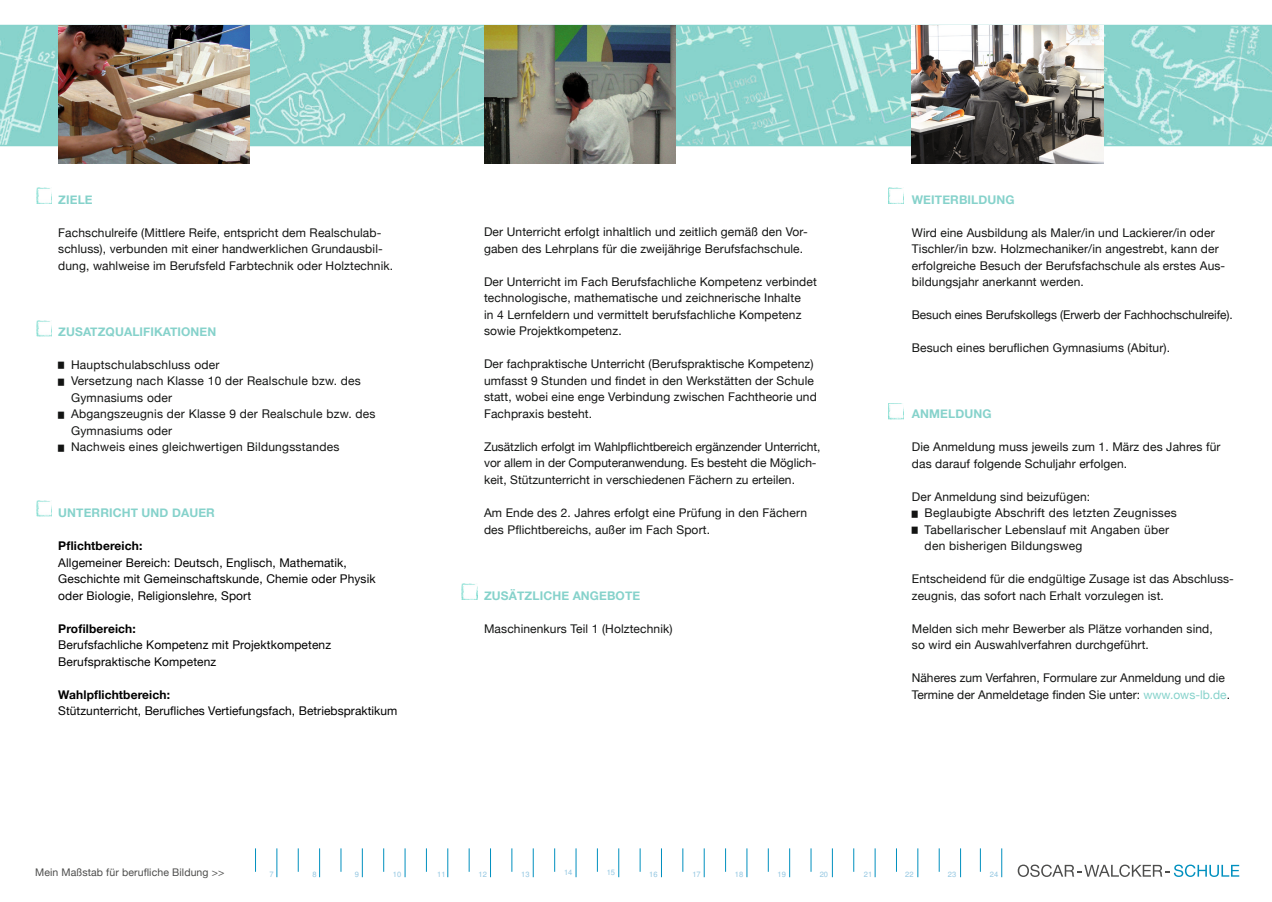
<style>
.page{position:relative;width:1272px;height:902px;background:#fff}
.page>*{position:absolute;margin:0;border:0;box-sizing:border-box;transform-origin:0 0}
.t1{font:12px/16.5px "Helvetica Neue";letter-spacing:.01em;color:#131413}
.t2{font:12px/16.5px "Helvetica Neue";letter-spacing:.01em;color:#000}
.t3{font:700 12px "Helvetica Neue";letter-spacing:.01em;color:#86d2cb}
.t4{font:700 12px "Helvetica Neue";letter-spacing:.01em;color:#000}
.t5{font:10.5px "Helvetica Neue";letter-spacing:.01em;color:#4d4d4c}
.t6{font:7.5px "Nimbus San L";color:#92c6e1}
.s1{font-size:6px}
.s2{color:#86d2cb}
</style>
<div class="page">
<svg style="left:0;top:25px;width:1271px;height:121px;background:#93d6cf"></svg>
<img style="left:58px;top:25px;width:192px;height:139px">
<img style="left:484px;top:25px;width:191px;height:139px">
<img style="left:911px;top:25px;width:192px;height:139px">
<img style="left:888px;top:188px;width:15px;height:16px">
<img style="left:888px;top:403px;width:15px;height:16px">
<img style="left:36px;top:188px;width:16px;height:16px">
<img style="left:36px;top:501px;width:16px;height:15px">
<img style="left:36px;top:320px;width:16px;height:16px">
<img style="left:461px;top:584px;width:16px;height:15px">
<svg style="left:575px;top:848px;width:1px;height:29px"></svg>
<svg style="left:618px;top:848px;width:1px;height:29px"></svg>
<svg style="left:661px;top:848px;width:1px;height:29px"></svg>
<svg style="left:703px;top:848px;width:1px;height:29px"></svg>
<svg style="left:746px;top:848px;width:1px;height:29px"></svg>
<svg style="left:789px;top:848px;width:1px;height:29px"></svg>
<svg style="left:832px;top:848px;width:1px;height:29px"></svg>
<svg style="left:874px;top:848px;width:1px;height:29px"></svg>
<svg style="left:917px;top:848px;width:1px;height:29px"></svg>
<svg style="left:960px;top:848px;width:1px;height:29px"></svg>
<svg style="left:554px;top:848px;width:1px;height:23px"></svg>
<svg style="left:597px;top:848px;width:1px;height:23px"></svg>
<svg style="left:639px;top:848px;width:1px;height:23px"></svg>
<svg style="left:682px;top:848px;width:1px;height:23px"></svg>
<svg style="left:725px;top:848px;width:1px;height:23px"></svg>
<svg style="left:767px;top:848px;width:1px;height:23px"></svg>
<svg style="left:810px;top:848px;width:1px;height:23px"></svg>
<svg style="left:853px;top:848px;width:1px;height:23px"></svg>
<svg style="left:896px;top:848px;width:1px;height:23px"></svg>
<svg style="left:938px;top:848px;width:1px;height:23px"></svg>
<svg style="left:1001px;top:848px;width:1px;height:29px"></svg>
<svg style="left:979px;top:848px;width:1px;height:23px"></svg>
<svg style="left:404px;top:848px;width:1px;height:29px"></svg>
<svg style="left:447px;top:848px;width:1px;height:29px"></svg>
<svg style="left:490px;top:848px;width:1px;height:29px"></svg>
<svg style="left:533px;top:848px;width:1px;height:29px"></svg>
<svg style="left:255px;top:848px;width:1px;height:23px"></svg>
<svg style="left:298px;top:848px;width:1px;height:23px"></svg>
<svg style="left:340px;top:848px;width:1px;height:23px"></svg>
<svg style="left:383px;top:848px;width:1px;height:23px"></svg>
<svg style="left:426px;top:848px;width:1px;height:23px"></svg>
<svg style="left:468px;top:848px;width:1px;height:23px"></svg>
<svg style="left:511px;top:848px;width:1px;height:23px"></svg>
<svg style="left:276px;top:848px;width:1px;height:29px"></svg>
<svg style="left:319px;top:848px;width:1px;height:29px"></svg>
<svg style="left:361px;top:848px;width:2px;height:29px"></svg>
<svg style="left:1017px;top:864px;width:222px;height:12px"></svg>
<p class="t3" style="left:58px;top:190px;width:36px">ZIELE</p>
<p class="t1" style="left:58px;top:225px;width:336px">Fachschulreife (Mittlere Reife, entspricht dem Realschulab&shy;schluss), verbunden mit einer handwerklichen Grundausbil&shy;dung, wahlweise im Berufsfeld Farbtechnik oder Holztechnik.</p>
<p class="t3" style="left:58px;top:322px;width:159px">ZUSATZQUALIFIKATIONEN</p>
<p class="t1" style="left:58px;top:357px;width:163px"><span class="s1">█</span> Hauptschulabschluss oder</p>
<p class="t1" style="left:58px;top:373px;width:304px"><span class="s1">█</span> Versetzung nach Klasse 10 der Realschule bzw. des</p>
<p class="t1" style="left:71px;top:390px;width:103px">Gymnasiums oder</p>
<p class="t1" style="left:58px;top:406px;width:319px"><span class="s1">█</span> Abgangszeugnis der Klasse 9 der Realschule bzw. des</p>
<p class="t1" style="left:71px;top:423px;width:103px">Gymnasiums oder</p>
<p class="t1" style="left:58px;top:439px;width:283px"><span class="s1">█</span> Nachweis eines gleichwertigen Bildungsstandes</p>
<p class="t3" style="left:58px;top:503px;width:158px">UNTERRICHT UND DAUER</p>
<p class="t4" style="left:58px;top:536px;width:86px">Pflichtbereich:</p>
<p class="t2" style="left:58px;top:555px;width:319px">Allgemeiner Bereich: Deutsch, Englisch, Mathematik,<br>Geschichte mit Gemeinschaftskunde, Chemie oder Physik oder Biologie, Religionslehre, Sport</p>
<p class="t4" style="left:58px;top:619px;width:79px">Profilbereich:</p>
<p class="t2" style="left:58px;top:637px;width:274px">Berufsfachliche Kompetenz mit Projektkompetenz<br>Berufspraktische Kompetenz</p>
<p class="t4" style="left:58px;top:685px;width:113px">Wahlpflichtbereich:</p>
<p class="t2" style="left:58px;top:703px;width:341px">Stützunterricht, Berufliches Vertiefungsfach, Betriebspraktikum</p>
<p class="t1" style="left:484px;top:224px;width:325px">Der Unterricht erfolgt inhaltlich und zeitlich gemäß den Vor&shy;gaben des Lehrplans für die zweijährige Berufsfachschule.</p>
<p class="t1" style="left:484px;top:274px;width:334px">Der Unterricht im Fach Berufsfachliche Kompetenz verbindet technologische, mathematische und zeichnerische Inhalte<br>in 4 Lernfeldern und vermittelt berufsfachliche Kompetenz sowie Projektkompetenz.</p>
<p class="t1" style="left:484px;top:356px;width:334px">Der fachpraktische Unterricht (Berufspraktische Kompetenz) umfasst 9 Stunden und findet in den Werkstätten der Schule statt, wobei eine enge Verbindung zwischen Fachtheorie und Fachpraxis besteht.</p>
<p class="t1" style="left:484px;top:439px;width:338px">Zusätzlich erfolgt im Wahlpflichtbereich ergänzender Unterricht, vor allem in der Computeranwendung. Es besteht die Möglich&shy;keit, Stützunterricht in verschiedenen Fächern zu erteilen.</p>
<p class="t1" style="left:484px;top:505px;width:324px">Am Ende des 2. Jahres erfolgt eine Prüfung in den Fächern des Pflichtbereichs, außer im Fach Sport.</p>
<p class="t3" style="left:484px;top:585px;width:158px">ZUSÄTZLICHE ANGEBOTE</p>
<p class="t1" style="left:484px;top:620px;width:190px">Maschinenkurs Teil 1 (Holztechnik)</p>
<p class="t3" style="left:911px;top:190px;width:104px">WEITERBILDUNG</p>
<p class="t1" style="left:911px;top:225px;width:315px">Wird eine Ausbildung als Maler/in und Lackierer/in oder Tischler/in bzw. Holzmechaniker/in angestrebt, kann der erfolgreiche Besuch der Berufsfachschule als erstes Aus&shy;bildungsjahr anerkannt werden.</p>
<p class="t1" style="left:911px;top:307px;width:322px">Besuch eines Berufskollegs (Erwerb der Fachhochschulreife).</p>
<p class="t1" style="left:911px;top:340px;width:260px">Besuch eines beruflichen Gymnasiums (Abitur).</p>
<p class="t3" style="left:911px;top:404px;width:81px">ANMELDUNG</p>
<p class="t1" style="left:911px;top:439px;width:310px">Die Anmeldung muss jeweils zum 1. März des Jahres für das darauf folgende Schuljahr erfolgen.</p>
<p class="t1" style="left:911px;top:489px;width:180px">Der Anmeldung sind beizufügen:</p>
<p class="t1" style="left:911px;top:505px;width:266px"><span class="s1">█</span> Beglaubigte Abschrift des letzten Zeugnisses</p>
<p class="t1" style="left:911px;top:522px;width:259px"><span class="s1">█</span> Tabellarischer Lebenslauf mit Angaben über</p>
<p class="t1" style="left:924px;top:538px;width:159px">den bisherigen Bildungsweg</p>
<p class="t1" style="left:911px;top:571px;width:323px">Entscheidend für die endgültige Zusage ist das Abschluss&shy;zeugnis, das sofort nach Erhalt vorzulegen ist.</p>
<p class="t1" style="left:911px;top:621px;width:302px">Melden sich mehr Bewerber als Plätze vorhanden sind, so wird ein Auswahlverfahren durchgeführt.</p>
<p class="t1" style="left:911px;top:670px;width:320px">Näheres zum Verfahren, Formulare zur Anmeldung und die<br>Termine der Anmeldetage finden Sie unter: <span class="s2">www.ows-lb.de</span>.</p>
<p class="t5" style="left:35px;top:865px;width:191px">Mein Maßstab für berufliche Bildung &gt;&gt;</p>
<p class="t6" style="left:269px;top:868px;width:6px">7</p>
<p class="t6" style="left:312px;top:868px;width:6px">8</p>
<p class="t6" style="left:355px;top:868px;width:6px">9</p>
<p class="t6" style="left:393px;top:868px;width:10px">10</p>
<p class="t6" style="left:437px;top:868px;width:10px">11</p>
<p class="t6" style="left:478px;top:868px;width:10px">12</p>
<p class="t6" style="left:521px;top:868px;width:10px">13</p>
<p class="t6" style="left:564px;top:867px;width:10px">14</p>
<p class="t6" style="left:606px;top:866px;width:10px">15</p>
<p class="t6" style="left:649px;top:868px;width:10px">16</p>
<p class="t6" style="left:692px;top:868px;width:10px">17</p>
<p class="t6" style="left:735px;top:868px;width:10px">18</p>
<p class="t6" style="left:777px;top:868px;width:10px">19</p>
<p class="t6" style="left:819px;top:868px;width:10px">20</p>
<p class="t6" style="left:864px;top:868px;width:10px">21</p>
<p class="t6" style="left:905px;top:868px;width:10px">22</p>
<p class="t6" style="left:947px;top:868px;width:10px">23</p>
<p class="t6" style="left:989px;top:868px;width:10px">24</p>
</div>
